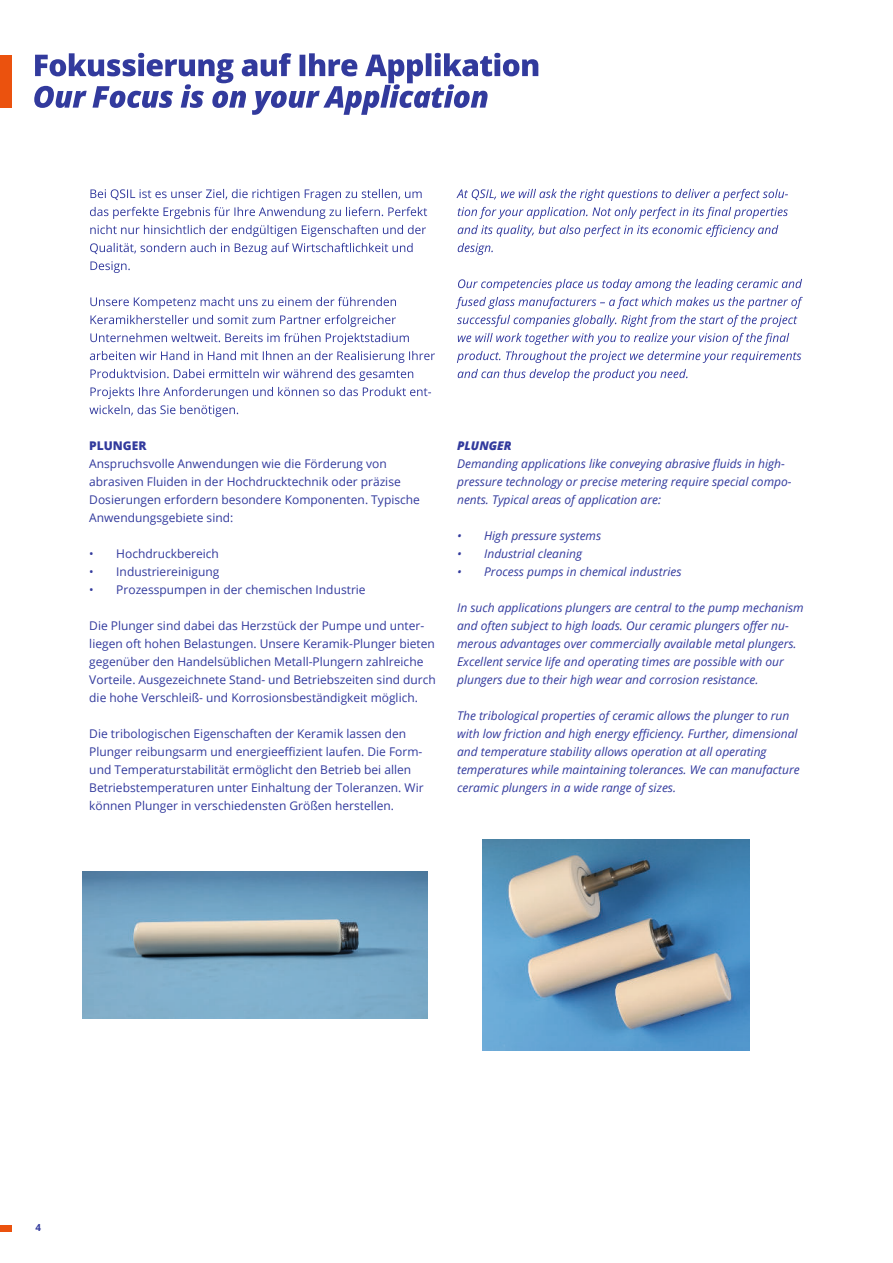
<style>
.page{position:relative;width:893px;height:1263px;background:#fff}
.page>*{position:absolute;margin:0;border:0;box-sizing:border-box;transform-origin:0 0}
.t1{font:12px/18px "Open Sans";color:#323a9d}
.t2{font:italic 12px/18px "Open Sans";color:#323a9d}
.t3{font:800 12px "Open Sans";color:#323a9d}
.t4{font:italic 800 12px "Open Sans";color:#323a9d}
.t5{font:700 9.75px "Open Sans";color:#323a9d}
</style>
<div class="page">
<div style="left:0;top:55px;width:12px;height:53px;background:#eb520e"></div>
<svg style="left:34px;top:53px;width:504px;height:62px"></svg>
<svg style="left:458px;top:369px;width:229px;height:12px"></svg>
<svg style="left:457px;top:351px;width:344px;height:12px"></svg>
<svg style="left:458px;top:333px;width:331px;height:12px"></svg>
<svg style="left:457px;top:315px;width:340px;height:12px"></svg>
<svg style="left:456px;top:297px;width:347px;height:12px"></svg>
<svg style="left:458px;top:279px;width:344px;height:12px"></svg>
<svg style="left:458px;top:243px;width:35px;height:12px"></svg>
<svg style="left:458px;top:225px;width:320px;height:12px"></svg>
<svg style="left:458px;top:207px;width:330px;height:12px"></svg>
<svg style="left:456px;top:189px;width:332px;height:12px"></svg>
<svg style="left:89px;top:405px;width:149px;height:12px"></svg>
<svg style="left:90px;top:387px;width:341px;height:12px"></svg>
<svg style="left:90px;top:369px;width:323px;height:12px"></svg>
<svg style="left:90px;top:351px;width:345px;height:12px"></svg>
<svg style="left:90px;top:333px;width:319px;height:12px"></svg>
<svg style="left:90px;top:315px;width:306px;height:12px"></svg>
<svg style="left:90px;top:297px;width:306px;height:12px"></svg>
<svg style="left:90px;top:261px;width:40px;height:12px"></svg>
<svg style="left:90px;top:243px;width:323px;height:12px"></svg>
<svg style="left:90px;top:225px;width:336px;height:12px"></svg>
<svg style="left:90px;top:207px;width:337px;height:12px"></svg>
<svg style="left:90px;top:189px;width:332px;height:12px"></svg>
<div style="left:0;top:1225px;width:12px;height:7px;background:#eb520e"></div>
<img style="left:83px;top:871px;width:345px;height:147px">
<img style="left:483px;top:839px;width:266px;height:211px">
<p class="t3" style="left:89px;top:441px;width:59px">PLUNGER</p>
<p class="t1" style="left:89px;top:456px;width:332px">Anspruchsvolle Anwendungen wie die Förderung von abrasiven Fluiden in der Hochdrucktechnik oder präzise Dosierungen erfordern besondere Komponenten. Typische Anwendungsgebiete sind:</p>
<p class="t1" style="left:89px;top:546px;width:131px">• Hochdruckbereich</p>
<p class="t1" style="left:89px;top:564px;width:132px">• Industriereinigung</p>
<p class="t1" style="left:89px;top:582px;width:278px">• Prozesspumpen in der chemischen Industrie</p>
<p class="t1" style="left:89px;top:618px;width:348px">Die Plunger sind dabei das Herzstück der Pumpe und unter&shy;liegen oft hohen Belastungen. Unsere Keramik-Plunger bieten gegenüber den Handelsüblichen Metall-Plungern zahlreiche Vorteile. Ausgezeichnete Stand- und Betriebszeiten sind durch die hohe Verschleiß- und Korrosionsbeständigkeit möglich.</p>
<p class="t1" style="left:89px;top:726px;width:336px">Die tribologischen Eigenschaften der Keramik lassen den Plunger reibungsarm und energieeffizient laufen. Die Form&shy;und Temperaturstabilität ermöglicht den Betrieb bei allen Betriebstemperaturen unter Einhaltung der Toleranzen. Wir können Plunger in verschiedensten Größen herstellen.</p>
<p class="t4" style="left:457px;top:441px;width:56px">PLUNGER</p>
<p class="t2" style="left:457px;top:454px;width:336px">Demanding applications like conveying abrasive fluids in high&shy;pressure technology or precise metering require special compo&shy;nents. Typical areas of application are:</p>
<p class="t2" style="left:457px;top:528px;width:146px">• High pressure systems</p>
<p class="t2" style="left:457px;top:546px;width:126px">• Industrial cleaning</p>
<p class="t2" style="left:457px;top:564px;width:226px">• Process pumps in chemical industries</p>
<p class="t2" style="left:457px;top:600px;width:348px">In such applications plungers are central to the pump mechanism and often subject to high loads. Our ceramic plungers offer nu&shy;merous advantages over commercially available metal plungers.<br>Excellent service life and operating times are possible with our plungers due to their high wear and corrosion resistance.</p>
<p class="t2" style="left:457px;top:708px;width:344px">The tribological properties of ceramic allows the plunger to run with low friction and high energy efficiency. Further, dimensional and temperature stability allows operation at all operating temperatures while maintaining tolerances. We can manufacture ceramic plungers in a wide range of sizes.</p>
<p class="t5" style="left:36px;top:1223px;width:7px">4</p>
</div>
